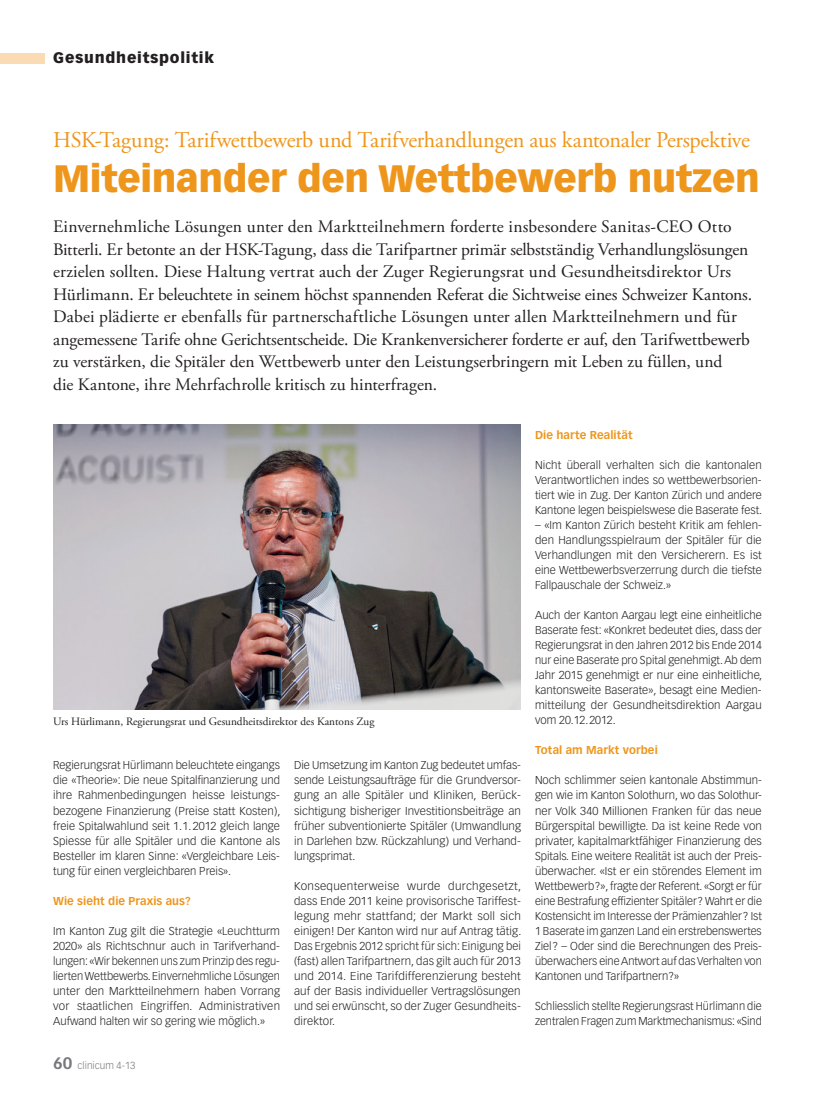
<style>
.page{position:relative;width:815px;height:1099px;background:#fff}
.page>*{position:absolute;margin:0;border:0;box-sizing:border-box;transform-origin:0 0}
.t1{font:900 37.5px "Vectora LT Std";letter-spacing:-.01em;color:#ee961c}
.t2{font:22.5px "Adobe Garamond Pro";letter-spacing:-.01em;color:#ee961c}
.t3{font:17.5px/22.5px "Adobe Garamond Pro";color:#231f20}
.t4{font:900 15px "Vectora LT Std";letter-spacing:.05em;color:#231f20}
.t5{font:300 11.25px/15px "Vectora LT Std";color:#231f20;text-align:justify}
.t6{font:300 11.25px/15px "Vectora LT Std";color:#231f20;text-align:justify;scale:1.04 1}
.t7{font:11.25px "Adobe Garamond Pro";color:#231f20}
.t8{font:700 11.25px "Vectora LT Std";letter-spacing:.01em;color:#ee961c}
.t9{font:300 10px "Vectora LH";color:#76787b}
.s1{font-weight:700;font-size:16.25px}
</style>
<div class="page">
<div style="left:0;top:53px;width:45px;height:10px;background:#fbdbb3"></div>
<img style="left:53px;top:424px;width:468px;height:285px">
<h3 class="t4" style="left:53px;top:49px;width:162px">Gesundheitspolitik</h3>
<h2 class="t2" style="left:53px;top:126px;width:698px">HSK-Tagung: Tarifwettbewerb und Tarifverhandlungen aus kantonaler Perspektive</h2>
<h1 class="t1" style="left:53px;top:155px;width:708px">Miteinander den Wettbewerb nutzen</h1>
<p class="t3" style="left:53px;top:216px;width:701px">Einvernehmliche Lösungen unter den Marktteilnehmern forderte insbesondere Sanitas-CEO Otto Bitterli. Er betonte an der HSK-Tagung, dass die Tarifpartner primär selbstständig Verhandlungslösungen erzielen sollten. Diese Haltung vertrat auch der Zuger Regierungsrat und Gesundheitsdirektor Urs Hürlimann. Er beleuchtete in seinem höchst spannenden Referat die Sichtweise eines Schweizer Kantons.<br>Dabei plädierte er ebenfalls für partnerschaftliche Lösungen unter allen Marktteilnehmern und für angemessene Tarife ohne Gerichtsentscheide. Die Krankenversicherer forderte er auf, den Tarifwettbewerb zu verstärken, die Spitäler den Wettbewerb unter den Leistungserbringern mit Leben zu füllen, und<br>die Kantone, ihre Mehrfachrolle kritisch zu hinterfragen.</p>
<p class="t8" style="left:535px;top:428px;width:99px">Die harte Realität</p>
<p class="t5" style="left:535px;top:458px;width:229px">Nicht überall verhalten sich die kantonalen Verantwortlichen indes so wettbewerbsorien&shy;tiert wie in Zug. Der Kanton Zürich und andere Kantone legen beispielswese die Baserate fest.</p>
<p class="t5" style="left:535px;top:518px;width:228px">– «Im Kanton Zürich besteht Kritik am fehlen&shy;den Handlungsspielraum der Spitäler für die Verhandlungen mit den Versicherern. Es ist eine Wettbewerbsverzerrung durch die tiefste Fallpauschale der Schweiz.»</p>
<p class="t5" style="left:535px;top:608px;width:229px">Auch der Kanton Aargau legt eine einheitliche Baserate fest: «Konkret bedeutet dies, dass der Regierungsrat in den Jahren 2012 bis Ende 2014 nur eine Baserate pro Spital genehmigt. Ab dem Jahr 2015 genehmigt er nur eine einheitliche, kantonsweite Baserate», besagt eine Medien&shy;mitteilung der Gesundheitsdirektion Aargau vom 20.12.2012.</p>
<p class="t8" style="left:535px;top:743px;width:124px">Total am Markt vorbei</p>
<p class="t5" style="left:535px;top:773px;width:228px">Noch schlimmer seien kantonale Abstimmun&shy;gen wie im Kanton Solothurn, wo das Solothur&shy;ner Volk 340 Millionen Franken für das neue Bürgerspital bewilligte. Da ist keine Rede von privater, kapitalmarktfähiger Finanzierung des Spitals. Eine weitere Realität ist auch der Preis&shy;überwacher. «Ist er ein störendes Element im Wettbewerb?», fragte der Referent. «Sorgt er für eine Bestrafung effizienter Spitäler? Wahrt er die Kostensicht im Interesse der Prämienzahler? Ist 1 Baserate im ganzen Land ein erstrebenswertes Ziel? – Oder sind die Berechnungen des Preis&shy;überwachers eine Antwort auf das Verhalten von Kantonen und Tarifpartnern?»</p>
<p class="t5" style="left:535px;top:998px;width:228px">Schliesslich stellte Regierungsrast Hürlimann die zentralen Fragen zum Marktmechanismus: «Sind</p>
<p class="t7" style="left:53px;top:714px;width:323px">Urs Hürlimann, Regierungsrat und Gesundheitsdirektor des Kantons Zug</p>
<p class="t5" style="left:294px;top:758px;width:228px">Die Umsetzung im Kanton Zug bedeutet umfas&shy;sende Leistungsaufträge für die Grundversor&shy;gung an alle Spitäler und Kliniken, Berück&shy;sichtigung bisheriger Investitionsbeiträge an früher subventionierte Spitäler (Umwandlung in Darlehen bzw. Rückzahlung) und Verhand&shy;lungsprimat.</p>
<p class="t6" style="left:294px;top:878px;width:220px">Konsequenterweise wurde durchgesetzt, dass Ende 2011 keine provisorische Tariffest&shy;legung mehr stattfand; der Markt soll sich einigen! Der Kanton wird nur auf Antrag tätig.<br>Das Ergebnis 2012 spricht für sich: Einigung bei (fast) allen Tarifpartnern, das gilt auch für 2013 und 2014. Eine Tarifdifferenzierung besteht auf der Basis individueller Vertragslösungen und sei erwünscht, so der Zuger Gesundheits&shy;direktor.</p>
<p class="t5" style="left:53px;top:758px;width:229px">Regierungsrat Hürlimann beleuchtete eingangs die «Theorie»: Die neue Spitalfinanzierung und ihre Rahmenbedingungen heisse leistungs&shy;bezogene Finanzierung (Preise statt Kosten), freie Spitalwahlund seit 1.1.2012 gleich lange Spiesse für alle Spitäler und die Kantone als Besteller im klaren Sinne: «Vergleichbare Leis&shy;tung für einen vergleichbaren Preis».</p>
<p class="t8" style="left:53px;top:893px;width:139px">Wie sieht die Praxis aus?</p>
<p class="t5" style="left:53px;top:923px;width:228px">Im Kanton Zug gilt die Strategie «Leuchtturm 2020» als Richtschnur auch in Tarifverhand&shy;lungen: «Wir bekennen uns zum Prinzip des regu&shy;lierten Wettbewerbs. Einvernehmliche Lösungen unter den Marktteilnehmern haben Vorrang vor staatlichen Eingriffen. Administrativen Aufwand halten wir so gering wie möglich.»</p>
<p class="t9" style="left:53px;top:1059px;width:84px"><span class="s1">60</span> clinicum 4-13</p>
</div>
